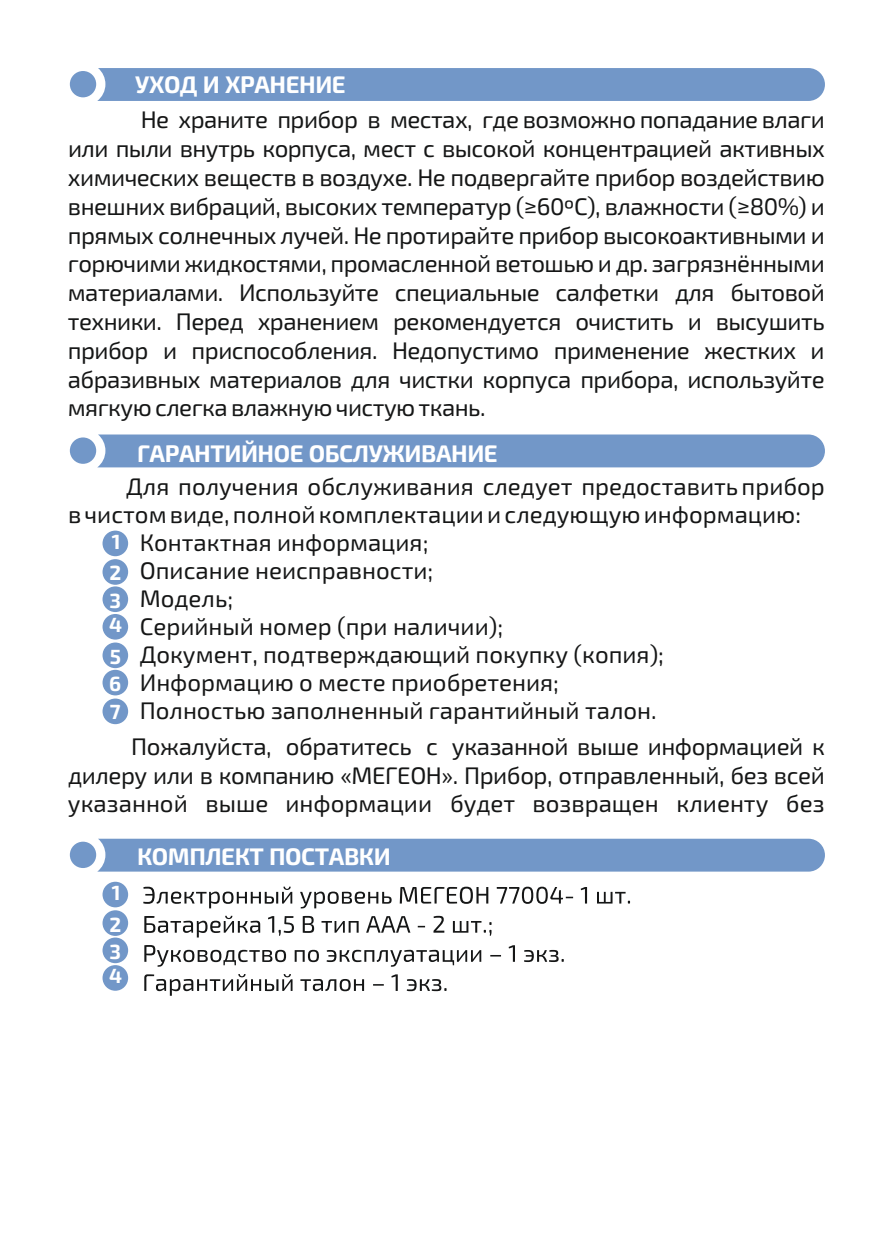
<style>
.page{position:relative;width:893px;height:1259px;background:#fff}
.page>*{position:absolute;margin:0;border:0;box-sizing:border-box;transform-origin:0 0}
.t1{font:24px/28.8px "Exo 2.0";color:#151616;text-align:justify}
.t2{font:700 24px "Exo 2.0";letter-spacing:-.02em;color:#fff}
.t3{font:700 20.4px/31.5px "Exo 2.0";color:#fff}
</style>
<div class="page">
<div style="left:70px;top:434px;width:755px;height:33px;background:#7297c8"></div>
<div style="left:70px;top:838px;width:755px;height:33px;background:#7297c8"></div>
<div style="left:103px;top:530px;width:25px;height:26px;background:#7297c8;border-radius:50%"></div>
<div style="left:103px;top:559px;width:25px;height:26px;background:#7297c8;border-radius:50%"></div>
<div style="left:103px;top:586px;width:25px;height:26px;background:#7297c8;border-radius:50%"></div>
<div style="left:103px;top:614px;width:25px;height:25px;background:#7297c8;border-radius:50%"></div>
<div style="left:103px;top:642px;width:25px;height:26px;background:#7297c8;border-radius:50%"></div>
<div style="left:103px;top:670px;width:25px;height:25px;background:#7297c8;border-radius:50%"></div>
<div style="left:103px;top:698px;width:25px;height:26px;background:#7297c8;border-radius:50%"></div>
<svg style="left:144px;top:936px;width:420px;height:59px"></svg>
<svg style="left:143px;top:886px;width:487px;height:50px"></svg>
<div style="left:103px;top:881px;width:25px;height:26px;background:#7297c8;border-radius:50%"></div>
<div style="left:103px;top:910px;width:25px;height:26px;background:#7297c8;border-radius:50%"></div>
<div style="left:103px;top:937px;width:25px;height:26px;background:#7297c8;border-radius:50%"></div>
<div style="left:103px;top:965px;width:25px;height:25px;background:#7297c8;border-radius:50%"></div>
<div style="left:70px;top:68px;width:755px;height:33px;background:#7297c8"></div>
<p class="t2" style="left:135px;top:77px;width:212px">УХОД И ХРАНЕНИЕ</p>
<p class="t1" style="left:68px;top:108px;width:759px;text-indent:73px">Не храните прибор в местах, где возможно попадание влаги или пыли внутрь корпуса, мест с высокой концентрацией активных химических веществ в воздухе. Не подвергайте прибор воздействию внешних вибраций, высоких температур (≥60ºС), влажности (≥80%) и прямых солнечных лучей. Не протирайте прибор высокоактивными и горючими жидкостями, промасленной ветошью и др. загрязнёнными материалами. Используйте специальные салфетки для бытовой техники. Перед хранением рекомендуется очистить и высушить прибор и приспособления. Недопустимо применение жестких и абразивных материалов для чистки корпуса прибора, используйте мягкую слегка влажную чистую ткань.</p>
<p class="t2" style="left:137px;top:445px;width:362px">ГАРАНТИЙНОЕ ОБСЛУЖИВАНИЕ</p>
<p class="t1" style="left:126px;top:474px;width:700px">Для получения обслуживания следует предоставить прибор</p>
<p class="t1" style="left:68px;top:503px;width:734px">в чистом виде, полной комплектации и следующую информацию:</p>
<p class="t1" style="left:140px;top:530px;width:290px">Контактная информация;</p>
<p class="t1" style="left:140px;top:558px;width:295px">Описание неисправности;</p>
<p class="t1" style="left:140px;top:586px;width:95px">Модель;</p>
<p class="t1" style="left:140px;top:614px;width:365px">Серийный номер (при наличии);</p>
<p class="t1" style="left:140px;top:642px;width:526px">Документ, подтверждающий покупку (копия);</p>
<p class="t1" style="left:140px;top:670px;width:421px">Информацию о месте приобретения;</p>
<p class="t1" style="left:140px;top:699px;width:518px">Полностью заполненный гарантийный талон.</p>
<p class="t1" style="left:68px;top:734px;width:758px;text-indent:63px">Пожалуйста, обратитесь с указанной выше информацией к дилеру или в компанию «МЕГЕОН». Прибор, отправленный, без всей указанной выше информации будет возвращен клиенту без</p>
<p class="t3" style="left:109px;top:528px;width:13px">1<br>2</p>
<p class="t3" style="left:109px;top:590px;width:15px;line-height:24.6px">3<br>4</p>
<p class="t3" style="left:109px;top:645px;width:14px;line-height:27.6px;text-align:justify">5<br>6<br>7</p>
<p class="t3" style="left:109px;top:879px;width:13px">1<br>2</p>
<p class="t3" style="left:109px;top:941px;width:15px;line-height:24.6px">3<br>4</p>
<p class="t2" style="left:137px;top:848px;width:255px">КОМПЛЕКТ ПОСТАВКИ</p>
</div>
